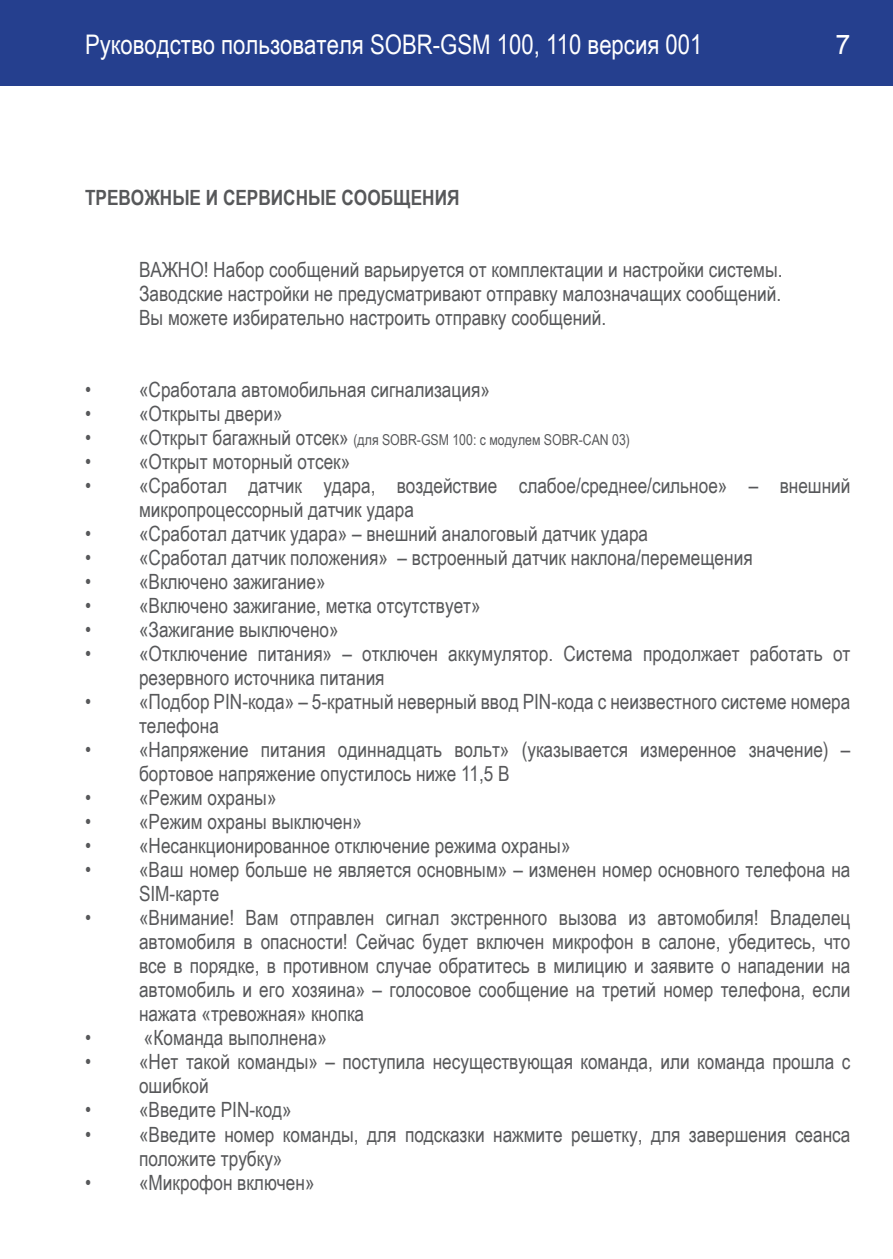
<style>
.page{position:relative;width:893px;height:1259px;background:#fff}
.page>*{position:absolute;margin:0;border:0;box-sizing:border-box;transform-origin:0 0}
.t1{font:27px "Arial Narrow";color:#fff}
.t2{font:27px "Arial";color:#fff}
.t3{font:21px/24px "Arial Narrow";color:#57585a}
.t4{font:700 21px "Arial Narrow";color:#57585a}
.t5{font:15px "Arial Narrow";color:#57585a}
.s1{font-size:21px}
</style>
<div class="page">
<div style="left:0;top:0;width:893px;height:85px;background:#253f8e"></div>
<p class="t1" style="left:85px;top:24px;width:619px">Руководство пользователя SOBR-GSM 100, 110 версия 001</p>
<p class="t2" style="left:835px;top:27px;width:17px">7</p>
<p class="t4" style="left:85px;top:182px;width:376px">Тревожные и сервисные сообщения</p>
<p class="t3" style="left:139px;top:257px;width:645px;text-align:justify">ВАЖНО! Набор сообщений варьируется от комплектации и настройки системы.<br>Заводские настройки не предусматривают отправку малозначащих сообщений.<br>Вы можете избирательно настроить отправку сообщений.</p>
<p class="t3" style="left:85px;top:377px;width:406px">• «Сработала автомобильная сигнализация»</p>
<p class="t3" style="left:85px;top:401px;width:199px">• «Открыты двери»</p>
<p class="t5" style="left:85px;top:429px;width:546px"><span class="s1">• «Открыт багажный отсек»</span> (для SOBR-GSM 100: с модулем SOBR-CAN 03)</p>
<p class="t3" style="left:85px;top:449px;width:267px">• «Открыт моторный отсек»</p>
<p class="t3" style="left:139px;top:473px;width:713px;text-indent:-54px">• «Сработал датчик удара, воздействие слабое/среднее/сильное» – внешний микропроцессорный датчик удара</p>
<p class="t3" style="left:85px;top:521px;width:565px">• «Сработал датчик удара» – внешний аналоговый датчик удара</p>
<p class="t3" style="left:85px;top:545px;width:669px">• «Сработал датчик положения» – встроенный датчик наклона/перемещения</p>
<p class="t3" style="left:85px;top:569px;width:242px">• «Включено зажигание»</p>
<p class="t3" style="left:85px;top:593px;width:397px">• «Включено зажигание, метка отсутствует»</p>
<p class="t3" style="left:85px;top:617px;width:255px">• «Зажигание выключено»</p>
<p class="t3" style="left:139px;top:641px;width:713px;text-indent:-54px">• «Отключение питания» – отключен аккумулятор. Система продолжает работать от резервного источника питания</p>
<p class="t3" style="left:139px;top:689px;width:713px;text-indent:-54px">• «Подбор PIN-кода» – 5-кратный неверный ввод PIN-кода с неизвестного системе номера телефона</p>
<p class="t3" style="left:139px;top:737px;width:713px;text-indent:-54px">• «Напряжение питания одиннадцать вольт» (указывается измеренное значение) – бортовое напряжение опустилось ниже 11,5 В</p>
<p class="t3" style="left:85px;top:785px;width:193px">• «Режим охраны»</p>
<p class="t3" style="left:85px;top:809px;width:278px">• «Режим охраны выключен»</p>
<p class="t3" style="left:85px;top:833px;width:487px">• «Несанкционированное отключение режима охраны»</p>
<p class="t3" style="left:139px;top:857px;width:713px;text-indent:-54px">• «Ваш номер больше не является основным» – изменен номер основного телефона на<br>SIM-карте</p>
<p class="t3" style="left:85px;top:905px;width:767px">• «Внимание! Вам отправлен сигнал экстренного вызова из автомобиля! Владелец</p>
<p class="t3" style="left:139px;top:929px;width:713px">автомобиля в опасности! Сейчас будет включен микрофон в салоне, убедитесь, что</p>
<p class="t3" style="left:139px;top:953px;width:713px">все в порядке, в противном случае обратитесь в милицию и заявите о нападении на</p>
<p class="t3" style="left:139px;top:977px;width:713px">автомобиль и его хозяина» – голосовое сообщение на третий номер телефона, если</p>
<p class="t3" style="left:139px;top:1001px;width:227px">нажата «тревожная» кнопка</p>
<p class="t3" style="left:85px;top:1025px;width:8px">•</p>
<p class="t3" style="left:144px;top:1025px;width:185px">«Команда выполнена»</p>
<p class="t3" style="left:139px;top:1049px;width:713px;text-indent:-54px">• «Нет такой команды» – поступила несуществующая команда, или команда прошла с ошибкой</p>
<p class="t3" style="left:85px;top:1097px;width:208px">• «Введите PIN-код»</p>
<p class="t3" style="left:139px;top:1121px;width:713px;text-indent:-54px">• «Введите номер команды, для подсказки нажмите решетку, для завершения сеанса положите трубку»</p>
<p class="t3" style="left:85px;top:1169px;width:231px">• «Микрофон включен»</p>
</div>
